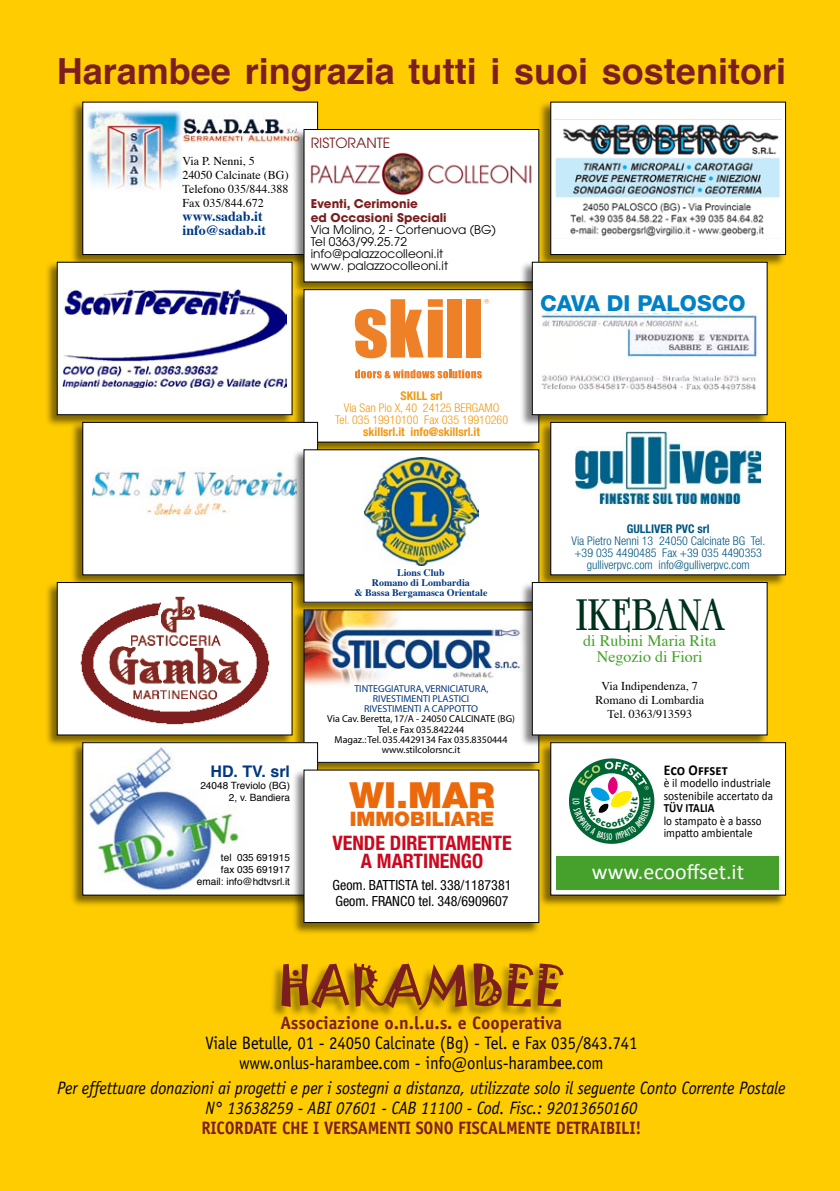
<style>
.page{position:relative;width:840px;height:1191px;background:#fff}
.page>*{position:absolute;margin:0;border:0;box-sizing:border-box;transform-origin:0 0}
.t1{font:61.8px "Jokerman Plain";color:#7c1e1f}
.t2{font:700 48px "University Roman BT";color:#00311c}
.t3{font:700 36px "Helvetica";color:#7c1e1f}
.t4{font:900 36px "Helvetica Neue";color:#eb690a}
.t5{font:22px "Calibri";color:#fff}
.t6{font:800 22px "Helvetica Neue";color:#0081c6}
.t7{font:700 condensed 20px/18px "Helvetica Neue";color:#cc071e;text-align:center}
.t8{font:900 20px "Helvetica Neue";color:#eb690a}
.t9{font:italic 18px/20px "Officina Sans";letter-spacing:-.01em;color:#000;text-align:center;scale:.93 1}
.t10{font:18px/20px "Officina Sans";letter-spacing:-.01em;color:#000;text-align:center;scale:.93 1}
.t11{font:700 18px "Officina Sans";letter-spacing:-.01em;color:#7c1e1f;scale:.93 1}
.t12{font:700 18px "Officina Sans";letter-spacing:-.01em;color:#7c1e1f}
.t13{font:16px/16px "Times";color:#45a12b;text-align:center}
.t14{font:700 16px "Helvetica";color:#003882}
.t15{font:700 15px "Calibri";letter-spacing:.005em;color:#000;scale:.92 1}
.t16{font:condensed 14px/16px "Helvetica Neue";color:#000}
.t17{font:700 14px/14px "Times";color:#003882}
.t18{font:14px "Avant Garde";color:#7c1e1f}
.t19{font:12.4px/12.4px "Calibri";letter-spacing:.005em;color:#000;scale:.92 1}
.t20{font:12.4px/12.4px "Calibri";letter-spacing:.005em;color:#000;scale:.88 1}
.t21{font:700 12.4px "Calibri";letter-spacing:.005em;color:#000;scale:.88 1}
.t22{font:12px/14px "Times";color:#000}
.t23{font:300 condensed 12px/12px "Helvetica Neue";color:#005782;text-align:center}
.t24{font:12px/12px "Avant Garde";color:#000}
.t25{font:300 condensed 12px/12px "Helvetica Neue";color:#f39911;text-align:center}
.t26{font:700 12px/14px "Avant Garde";color:#7c1e1f}
.t27{font:700 condensed 12px "Helvetica Neue";color:#f39911}
.t28{font:700 condensed 12px "Helvetica Neue";color:#005782}
.t29{font:10px/10px "Myriad";color:#000;text-align:center}
.t30{font:10px/12px "Helvetica";color:#000;text-align:right}
.t31{font:10px/10px "Myriad";color:#003882;text-align:center}
.t32{font:700 10px/10px "Times";color:#003882;text-align:center}
</style>
<div class="page">
<div style="left:0;top:0;width:839px;height:1191px;background:#fecc00"></div>
<div style="left:69px;top:100px;width:250px;height:168px;background:#000;opacity:.5"></div>
<div style="left:83px;top:102px;width:234px;height:152px;background:#fff"></div>
<div style="left:82px;top:102px;width:236px;height:153px;border:1px solid #000"></div>
<div style="left:290px;top:127px;width:250px;height:168px;background:#000;opacity:.5"></div>
<div style="left:304px;top:129px;width:234px;height:153px;background:#fff"></div>
<div style="left:303px;top:129px;width:236px;height:153px;border:1px solid #000"></div>
<div style="left:536px;top:100px;width:251px;height:168px;background:#000;opacity:.5"></div>
<div style="left:550px;top:102px;width:235px;height:152px;background:#fff"></div>
<div style="left:550px;top:102px;width:235px;height:153px;border:1px solid #000"></div>
<div style="left:43px;top:260px;width:251px;height:168px;background:#000;opacity:.5"></div>
<div style="left:57px;top:262px;width:235px;height:153px;background:#fff"></div>
<div style="left:57px;top:262px;width:235px;height:153px;border:1px solid #000"></div>
<div style="left:290px;top:287px;width:250px;height:169px;background:#000;opacity:.5"></div>
<div style="left:304px;top:290px;width:234px;height:152px;background:#fff"></div>
<div style="left:303px;top:289px;width:236px;height:153px;border:1px solid #000"></div>
<div style="left:518px;top:260px;width:250px;height:168px;background:#000;opacity:.5"></div>
<div style="left:532px;top:262px;width:234px;height:153px;background:#fff"></div>
<div style="left:531px;top:262px;width:236px;height:153px;border:1px solid #000"></div>
<div style="left:69px;top:420px;width:250px;height:168px;background:#000;opacity:.5"></div>
<div style="left:83px;top:422px;width:234px;height:153px;background:#fff"></div>
<div style="left:82px;top:422px;width:236px;height:153px;border:1px solid #000"></div>
<div style="left:290px;top:447px;width:250px;height:169px;background:#000;opacity:.5"></div>
<div style="left:304px;top:450px;width:234px;height:152px;background:#fff"></div>
<div style="left:303px;top:449px;width:236px;height:154px;border:1px solid #000"></div>
<div style="left:536px;top:420px;width:251px;height:168px;background:#000;opacity:.5"></div>
<div style="left:550px;top:422px;width:235px;height:153px;background:#fff"></div>
<div style="left:550px;top:422px;width:235px;height:153px;border:1px solid #000"></div>
<div style="left:43px;top:580px;width:251px;height:168px;background:#000;opacity:.5"></div>
<div style="left:57px;top:582px;width:235px;height:153px;background:#fff"></div>
<div style="left:57px;top:582px;width:235px;height:153px;border:1px solid #000"></div>
<div style="left:290px;top:607px;width:250px;height:169px;background:#000;opacity:.5"></div>
<div style="left:304px;top:610px;width:234px;height:152px;background:#fff"></div>
<div style="left:303px;top:609px;width:236px;height:154px;border:1px solid #000"></div>
<div style="left:518px;top:580px;width:250px;height:168px;background:#000;opacity:.5"></div>
<div style="left:532px;top:582px;width:234px;height:153px;background:#fff"></div>
<div style="left:531px;top:582px;width:236px;height:153px;border:1px solid #000"></div>
<div style="left:69px;top:740px;width:250px;height:168px;background:#000;opacity:.5"></div>
<div style="left:83px;top:742px;width:234px;height:153px;background:#fff"></div>
<div style="left:82px;top:742px;width:236px;height:153px;border:1px solid #000"></div>
<div style="left:290px;top:767px;width:250px;height:169px;background:#000;opacity:.5"></div>
<div style="left:304px;top:770px;width:234px;height:152px;background:#fff"></div>
<div style="left:303px;top:769px;width:236px;height:154px;border:1px solid #000"></div>
<div style="left:536px;top:740px;width:251px;height:168px;background:#000;opacity:.5"></div>
<div style="left:550px;top:742px;width:235px;height:153px;background:#fff"></div>
<div style="left:550px;top:742px;width:235px;height:153px;border:1px solid #000"></div>
<div style="left:268px;top:962px;width:296px;height:59px;background:#000;opacity:.4"></div>
<img style="left:553px;top:119px;width:228px;height:118px">
<img style="left:62px;top:289px;width:224px;height:99px">
<img style="left:310px;top:152px;width:222px;height:43px">
<img style="left:541px;top:314px;width:217px;height:76px">
<img style="left:575px;top:431px;width:185px;height:73px">
<img style="left:87px;top:110px;width:214px;height:89px">
<div style="left:182px;top:144px;width:110px;height:102px;background:#fff"></div>
<svg style="left:354px;top:299px;width:88px;height:59px"></svg>
<div style="left:447px;top:299px;width:15px;height:58px;background:#ee8027"></div>
<div style="left:466px;top:299px;width:15px;height:58px;background:#ee8027"></div>
<svg style="left:355px;top:369px;width:126px;height:9px"></svg>
<svg style="left:484px;top:299px;width:4px;height:4px"></svg>
<img style="left:93px;top:468px;width:203px;height:52px">
<img style="left:364px;top:457px;width:114px;height:108px">
<img style="left:80px;top:596px;width:190px;height:129px">
<img style="left:304px;top:610px;width:223px;height:111px">
<img style="left:89px;top:745px;width:150px;height:146px">
<div style="left:556px;top:856px;width:223px;height:33px;background:#45a12b"></div>
<svg style="left:569px;top:758px;width:85px;height:86px"></svg>
<h3 class="t3" style="left:57px;top:39px;width:730px">Harambee ringrazia tutti i suoi sostenitori</h3>
<p class="t22" style="left:182px;top:153px;width:107px">Via P. Nenni, 5<br>24050 Calcinate (BG)<br>Telefono 035/844.388<br>Fax 035/844.672</p>
<p class="t17" style="left:182px;top:208px;width:85px">www.sadab.it info@sadab.it</p>
<p class="t18" style="left:310px;top:135px;width:81px">Ristorante</p>
<p class="t26" style="left:310px;top:197px;width:137px">Eventi, Cerimonie<br>ed Occasioni Speciali</p>
<p class="t24" style="left:310px;top:224px;width:187px">Via Molino, 2 - Cortenuova (BG)<br>Tel 0363/99.25.72 info@palazzocolleoni.it<br>www. palazzocolleoni.it</p>
<p class="t27" style="left:400px;top:388px;width:43px">SKILL srl</p>
<p class="t25" style="left:335px;top:401px;width:174px">Via San Pio X, 40 24125 BERGAMO<br>Tel. 035 19910100 Fax 035 19910260</p>
<p class="t27" style="left:363px;top:424px;width:118px">skillsrl.it info@skillsrl.it</p>
<p class="t6" style="left:540px;top:289px;width:207px">CAVA DI PALOSCO</p>
<p class="t14" style="left:210px;top:757px;width:81px">HD. TV. srl</p>
<p class="t30" style="left:200px;top:779px;width:91px">24048 Treviolo (BG)<br>2, v. Bandiera</p>
<p class="t30" style="left:197px;top:851px;width:94px">tel 035 691915<br>fax 035 691917 email: info@hdtvsrl.it</p>
<p class="t32" style="left:354px;top:566px;width:135px">Lions Club<br>Romano di Lombardia<br>&amp; Bassa Bergamasca Orientale</p>
<p class="t31" style="left:354px;top:684px;width:136px">TINTEGGIATURA, VERNICIATURA,<br>RIVESTIMENTI PLASTICI<br>RIVESTIMENTI A CAPPOTTO</p>
<p class="t29" style="left:327px;top:714px;width:189px">Via Cav. Beretta, 17/A - 24050 CALCINATE (BG)<br>Tel. e Fax 035.842244<br>Magaz.: Tel. 035.4429134 Fax 035.8350444 www.stilcolorsnc.it</p>
<h3 class="t4" style="left:349px;top:774px;width:147px">WI.MAR</h3>
<p class="t8" style="left:349px;top:807px;width:146px">IMMOBILIARE</p>
<p class="t7" style="left:332px;top:834px;width:181px">VENDE DIRETTAMENTE<br>A MARTINENGO</p>
<p class="t16" style="left:332px;top:877px;width:180px">Geom. BATTISTA tel. 338/1187381<br>Geom. FRANCO tel. 348/6909607</p>
<p class="t28" style="left:626px;top:521px;width:84px">GULLIVER PVC srl</p>
<p class="t23" style="left:571px;top:534px;width:195px">Via Pietro Nenni 13 24050 Calcinate BG Tel. +39 035 4490485 Fax +39 035 4490353 gulliverpvc.com info@gulliverpvc.com</p>
<h2 class="t2" style="left:575px;top:586px;width:149px">IKEBANA</h2>
<p class="t13" style="left:583px;top:631px;width:134px">di Rubini Maria Rita<br>Negozio di Fiori</p>
<p class="t22" style="left:595px;top:677px;width:110px;text-align:center">Via Indipendenza, 7<br>Romano di Lombardia<br>Tel. 0363/913593</p>
<p class="t15" style="left:663px;top:760px;width:71px">Eco Offset</p>
<p class="t19" style="left:663px;top:776px;width:120px">è il modello industriale sostenibile accertato da</p>
<p class="t21" style="left:663px;top:800px;width:59px">TÜV ITALIA</p>
<p class="t20" style="left:663px;top:814px;width:113px">lo stampato è a basso impatto ambientale</p>
<p class="t5" style="left:591px;top:858px;width:154px">www.ecooffset.it</p>
<h1 class="t1" style="left:278px;top:949px;width:287px">HARAMBEE</h1>
<p class="t12" style="left:280px;top:1011px;width:283px">Associazione o.n.l.u.s. e Cooperativa</p>
<p class="t10" style="left:205px;top:1032px;width:466px">Viale Betulle, 01 - 24050 Calcinate (Bg) - Tel. e Fax 035/843.741 www.onlus-harambee.com - info@onlus-harambee.com</p>
<p class="t9" style="left:57px;top:1078px;width:784px">Per effettuare donazioni ai progetti e per i sostegni a distanza, utilizzate solo il seguente Conto Corrente Postale<br>N° 13638259 - ABI 07601 - CAB 11100 - Cod. Fisc.: 92013650160</p>
<p class="t11" style="left:201px;top:1117px;width:474px">RICORDATE CHE I VERSAMENTI SONO FISCALMENTE DETRAIBILI!</p>
</div>
